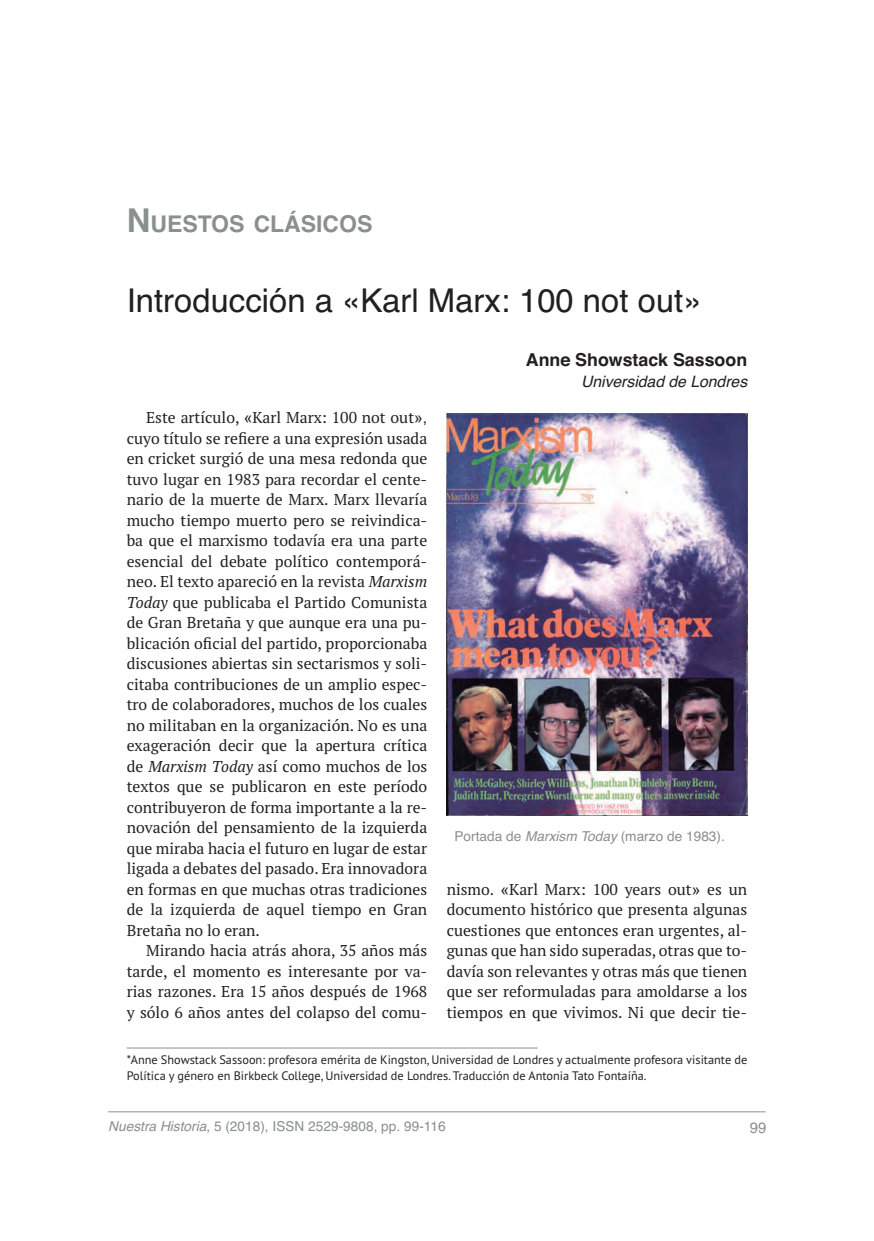
<style>
.page{position:relative;width:874px;height:1241px;background:#fff}
.page>*{position:absolute;margin:0;border:0;box-sizing:border-box;transform-origin:0 0}
.t1{font:32.73px "Helvetica";color:#231f20}
.t2{font:700 22.93px "Helvetica";color:#8a8f90}
.t3{font:700 17.85px "Helvetica";color:#231f20}
.t4{font:15.75px/20.5px "PT Serif";color:#231f20;text-align:justify}
.t5{font:italic 15.75px "Helvetica";color:#231f20}
.t6{font:15.05px "Helvetica";color:#8a8f90}
.t7{font:13.65px "Helvetica";color:#8a8f90}
.t8{font:12.25px/16.4px "PT Sans";color:#231f20}
.s1{font-size:32.73px}
.s2{font-family:"Arial"}
.s3{font-style:italic}
</style>
<div class="page">
<hr style="left:108px;top:1111px;width:657px;height:1px;background:#8a8f90">
<hr style="left:127px;top:1048px;width:410px;height:1px;background:#8a8f90">
<img style="left:446px;top:413px;width:301px;height:402px">
<h2 class="t2" style="left:127px;top:216px;width:247px"><span class="s1">N</span>UESTOS CLÁSICOS</h2>
<h1 class="t1" style="left:127px;top:289px;width:576px">Introducción a «Karl Marx: 100 not out»</h1>
<p class="t4" style="left:127px;top:409px;width:302px;text-indent:19px">Este artículo, <span class="s2">«</span>Karl Marx: 100 not out<span class="s2">», </span>cuyo título se refiere a una expresión usada en cricket surgió de una mesa redonda que tuvo lugar en 1983 para recordar el cente&shy;nario de la muerte de Marx. Marx llevaría mucho tiempo muerto pero se reivindica&shy;ba que el marxismo todavía era una parte esencial del debate político contemporá&shy;neo. El texto apareció en la revista <span class="s3">Marxism Today</span> que publicaba el Partido Comunista de Gran Bretaña y que aunque era una pu&shy;blicación oficial del partido, proporcionaba discusiones abiertas sin sectarismos y soli&shy;citaba contribuciones de un amplio espec&shy;tro de colaboradores, muchos de los cuales no militaban en la organización. No es una exageración decir que la apertura crítica de <span class="s3">Marxism Today</span> así como muchos de los textos que se publicaron en este período contribuyeron de forma importante a la re&shy;novación del pensamiento de la izquierda que miraba hacia el futuro en lugar de estar ligada a debates del pasado. Era innovadora en formas en que muchas otras tradiciones de la izquierda de aquel tiempo en Gran Bretaña no lo eran.</p>
<p class="t4" style="left:127px;top:942px;width:302px;text-indent:19px">Mirando hacia atrás ahora, 35 años más tarde, el momento es interesante por va&shy;rias razones. Era 15 años después de 1968 y sólo 6 años antes del colapso del comu-</p>
<p class="t3" style="left:525px;top:353px;width:223px">Anne Showstack Sassoon</p>
<p class="t5" style="left:581px;top:375px;width:168px">Universidad de Londres</p>
<p class="t7" style="left:454px;top:831px;width:272px">Portada de <span class="s3">Marxism Today</span> (marzo de 1983).</p>
<p class="t4" style="left:446px;top:880px;width:302px">nismo. <span class="s2">«</span>Karl Marx: 100 years out<span class="s2">»</span> es un documento histórico que presenta algunas cuestiones que entonces eran urgentes, al&shy;gunas que han sido superadas, otras que to&shy;davía son relevantes y otras más que tienen que ser reformuladas para amoldarse a los tiempos en que vivimos. Ni que decir tie-</p>
<p class="t8" style="left:127px;top:1052px;width:622px">*Anne Showstack Sassoon: profesora emérita de Kingston, Universidad de Londres y actualmente profesora visitante de<br>Política y género en Birkbeck College, Universidad de Londres. Traducción de Antonia Tato Fontaíña.</p>
<p class="t7" style="left:108px;top:1121px;width:339px"><span class="s3">Nuestra Historia</span>, 5 (2018), ISSN 2529-9808, pp. 99-116</p>
<p class="t6" style="left:749px;top:1122px;width:18px">99</p>
</div>
